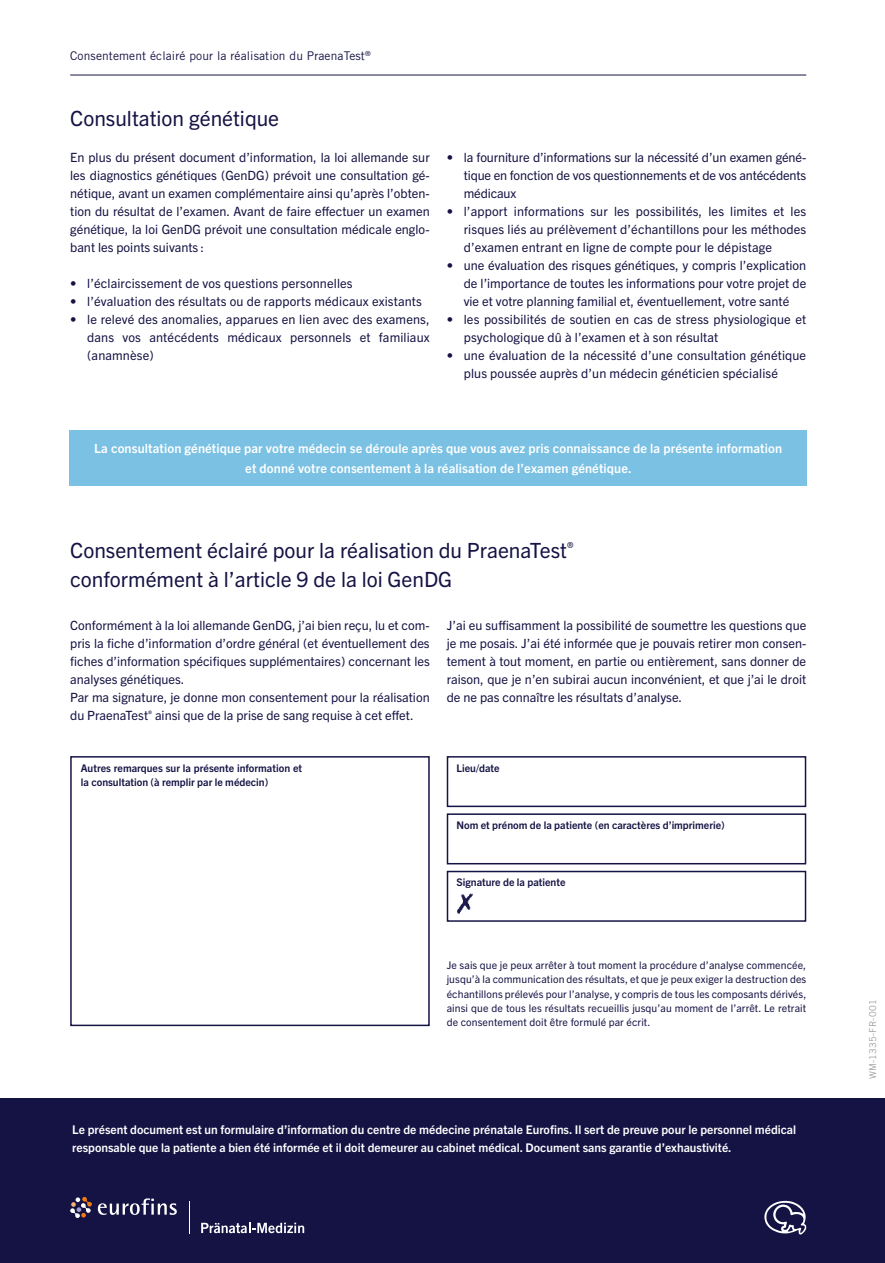
<style>
.page{position:relative;width:885px;height:1263px;background:#fff}
.page>*{position:absolute;margin:0;border:0;box-sizing:border-box;transform-origin:0 0}
.t1{font:21px/28.5px "Trade Gothic Next LT Pro";color:#151344}
.t2{font:12.75px/18px "Trade Gothic Next LT Pro";color:#151344;text-align:justify}
.t3{font:700 12.75px/19.5px "Trade Gothic Next LT Pro";letter-spacing:.01em;color:#fff;text-align:center}
.t4{font:700 12px/18px "Trade Gothic Next LT Pro";color:#fff}
.t5{font:12px "Trade Gothic";letter-spacing:.01em;color:#151344}
.t6{font:10.5px/14.2px "Trade Gothic Next LT Pro";letter-spacing:.01em;color:#151344;text-align:justify}
.t7{font:700 10.5px/14.2px "Trade Gothic Next LT Pro";color:#151344}
.t8{font:9.45px "Trade Gothic";letter-spacing:.02em;color:#9d9d9c}
</style>
<div class="page">
<div style="left:446px;top:756px;width:360px;height:51px;border:2px solid #151344"></div>
<hr style="left:884px;top:990px;width:1px;height:273px;background:#edece8">
<div style="left:0;top:1098px;width:884px;height:165px;background:#151344"></div>
<hr style="left:70px;top:75px;width:736px;height:1px;background:#151344">
<div style="left:70px;top:756px;width:359px;height:270px;border:2px solid #151344"></div>
<div style="left:446px;top:813px;width:360px;height:51px;border:2px solid #151344"></div>
<div style="left:446px;top:871px;width:360px;height:51px;border:2px solid #151344"></div>
<img style="left:457px;top:893px;width:16px;height:20px">
<div style="left:69px;top:431px;width:737px;height:55px;background:#7ac1e3"></div>
<svg style="left:70px;top:1197px;width:22px;height:21px"></svg>
<svg style="left:98px;top:1198px;width:79px;height:17px"></svg>
<svg style="left:201px;top:1223px;width:103px;height:10px"></svg>
<hr style="left:189px;top:1201px;width:1px;height:32px;background:#fff">
<svg style="left:764px;top:1201px;width:42px;height:33px"></svg>
<p class="t5" style="left:70px;top:49px;width:302px">Consentement éclairé pour la réalisation du PraenaTest<sup>®</sup></p>
<h1 class="t1" style="left:70px;top:103px;width:210px">Consultation génétique</h1>
<p class="t2" style="left:70px;top:148px;width:361px">En plus du présent document d’information, la loi allemande sur les diagnostics génétiques (GenDG) prévoit une consultation gé&shy;nétique, avant un examen complémentaire ainsi qu’après l’obten&shy;tion du résultat de l’examen. Avant de faire effectuer un examen génétique, la loi GenDG prévoit une consultation médicale englo&shy;bant les points suivants :</p>
<p class="t2" style="left:70px;top:274px;width:284px">• l’éclaircissement de vos questions personnelles</p>
<p class="t2" style="left:70px;top:292px;width:353px">• l’évaluation des résultats ou de rapports médicaux existants</p>
<p class="t2" style="left:87px;top:310px;width:344px;text-indent:-17px">• le relevé des anomalies, apparues en lien avec des examens, dans vos antécédents médicaux personnels et familiaux (anamnèse)</p>
<p class="t2" style="left:463px;top:148px;width:344px;text-indent:-17px">• la fourniture d’informations sur la nécessité d’un examen géné&shy;tique en fonction de vos questionnements et de vos antécédents médicaux</p>
<p class="t2" style="left:463px;top:202px;width:344px;text-indent:-17px">• l’apport informations sur les possibilités, les limites et les risques liés au prélèvement d’échantillons pour les méthodes d’examen entrant en ligne de compte pour le dépistage</p>
<p class="t2" style="left:463px;top:256px;width:344px;text-indent:-17px">• une évaluation des risques génétiques, y compris l’explication de l’importance de toutes les informations pour votre projet de vie et votre planning familial et, éventuellement, votre santé</p>
<p class="t2" style="left:463px;top:310px;width:344px;text-indent:-17px">• les possibilités de soutien en cas de stress physiologique et psychologique dû à l’examen et à son résultat</p>
<p class="t2" style="left:463px;top:346px;width:344px;text-indent:-17px">• une évaluation de la nécessité d’une consultation génétique plus poussée auprès d’un médecin généticien spécialisé</p>
<p class="t3" style="left:94px;top:438px;width:689px">La consultation génétique par votre médecin se déroule après que vous avez pris connaissance de la présente information et donné votre consentement à la réalisation de l’examen génétique.</p>
<h1 class="t1" style="left:70px;top:535px;width:505px">Consentement éclairé pour la réalisation du PraenaTest<sup>® </sup>conformément à l’article 9 de la loi GenDG</h1>
<p class="t2" style="left:70px;top:616px;width:361px;text-align:left">Conformément à la loi allemande GenDG, j’ai bien reçu, lu et com&shy;pris la fiche d’information d’ordre général (et éventuellement des fiches d’information spécifiques supplémentaires) concernant les analyses génétiques.<br>Par ma signature, je donne mon consentement pour la réalisation du PraenaTest<sup>®</sup> ainsi que de la prise de sang requise à cet effet.</p>
<p class="t2" style="left:446px;top:616px;width:361px">J’ai eu suffisamment la possibilité de soumettre les questions que je me posais. J’ai été informée que je pouvais retirer mon consen&shy;tement à tout moment, en partie ou entièrement, sans donner de raison, que je n’en subirai aucun inconvénient, et que j’ai le droit de ne pas connaître les résultats d’analyse.</p>
<p class="t7" style="left:81px;top:760px;width:223px">Autres remarques sur la présente information et la consultation (à remplir par le médecin)</p>
<p class="t7" style="left:456px;top:760px;width:44px">Lieu/date</p>
<p class="t7" style="left:456px;top:817px;width:270px">Nom et prénom de la patiente (en caractères d’imprimerie)</p>
<p class="t7" style="left:456px;top:874px;width:110px">Signature de la patiente</p>
<p class="t6" style="left:446px;top:957px;width:361px">Je sais que je peux arrêter à tout moment la procédure d’analyse commencée, jusqu’à la communication des résultats, et que je peux exiger la destruction des échantillons prélevés pour l’analyse, y compris de tous les composants dérivés, ainsi que de tous les résultats recueillis jusqu’au moment de l’arrêt. Le retrait de consentement doit être formulé par écrit.</p>
<p class="t4" style="left:72px;top:1120px;width:725px">Le présent document est un formulaire d’information du centre de médecine prénatale Eurofins. Il sert de preuve pour le personnel médical responsable que la patiente a bien été informée et il doit demeurer au cabinet médical. Document sans garantie d’exhaustivité.</p>
<p class="t8" style="left:867px;top:1079px;width:81px;rotate:-90deg">WM-1335-FR-001</p>
</div>
